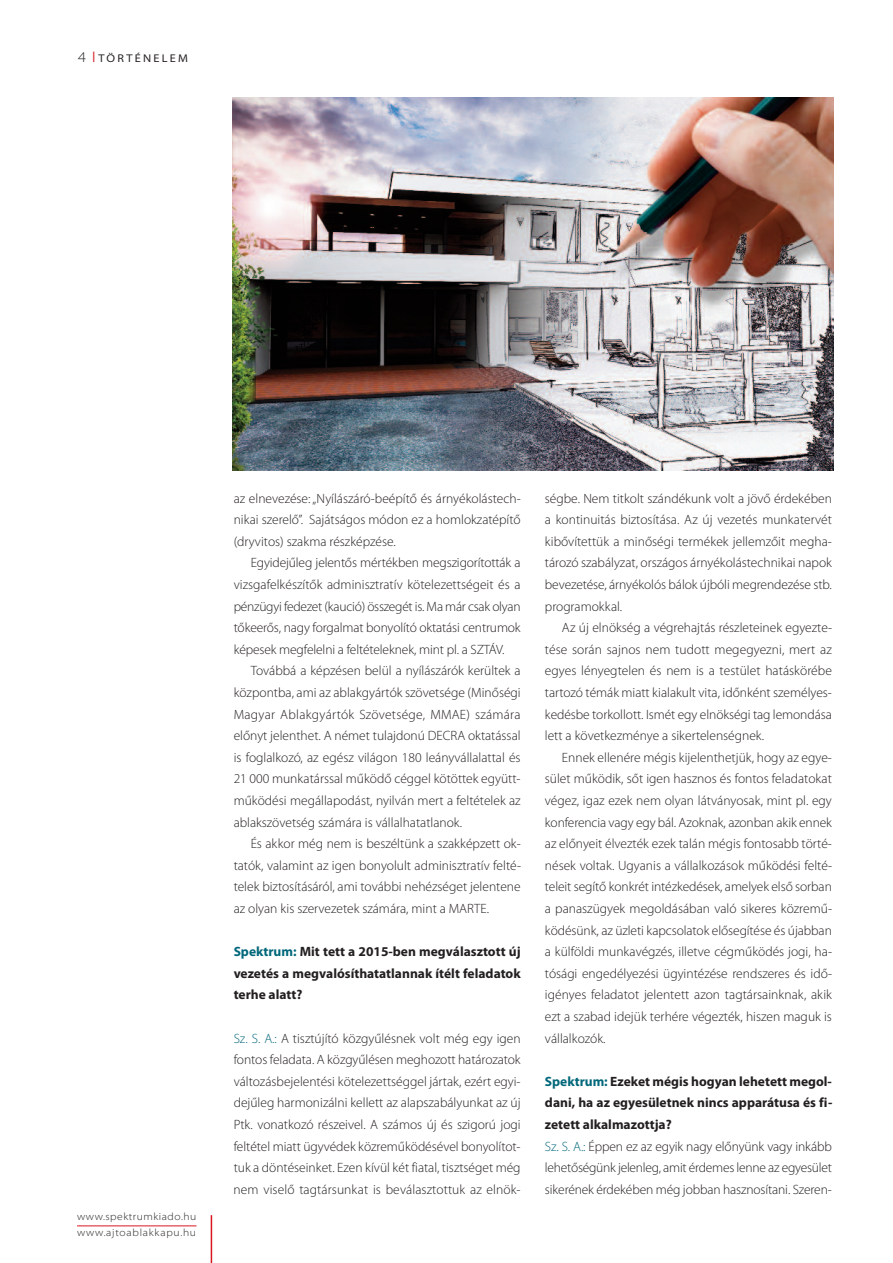
<style>
.page{position:relative;width:893px;height:1263px;background:#fff}
.page>*{position:absolute;margin:0;border:0;box-sizing:border-box;transform-origin:0 0}
.t1{font:300 13.5px/21.6px "Myriad Pro";color:#231f20;text-align:justify}
.t2{font:700 13.5px/21.6px "Myriad Pro";color:#231f20;text-align:justify}
.t3{font:semi-expanded 11.25px "Myriad Pro";letter-spacing:.2em;color:#231f20}
.t4{font:300 semi-expanded 10.5px/16.5px "Myriad Pro";letter-spacing:.065em;color:#231f20}
.s1{font-weight:300;font-size:15px}
.s2{color:#d8171f}
.s3{color:#00677a}
.s4{font-weight:700;color:#00677a}
.s5{font-weight:700}
</style>
<div class="page">
<hr style="left:211px;top:1215px;width:1px;height:48px;background:#d8171f">
<hr style="left:77px;top:1225px;width:119px;height:1px;background:#d8171f">
<img style="left:232px;top:98px;width:601px;height:373px">
<p class="t3" style="left:78px;top:54px;width:111px"><span class="s1">4</span> <span class="s2">❘</span>TÖRTÉNELEM</p>
<p class="t4" style="left:77px;top:1209px;width:121px">www.spektrumkiado.hu www.ajtoablakkapu.hu</p>
<p class="t1" style="left:234px;top:488px;width:288px">az elnevezése: „Nyílászáró-beépítő és árnyékolástech&shy;nikai szerelő”. Sajátságos módon ez a homlokzatépítő (dryvitos) szakma részképzése.</p>
<p class="t1" style="left:234px;top:553px;width:288px;text-indent:17px">Egyidejűleg jelentős mértékben megszigorították a vizsgafelkészítők adminisztratív kötelezettségeit és a pénzügyi fedezet (kaució) összegét is. Ma már csak olyan tőkeerős, nagy forgalmat bonyolító oktatási centrumok képesek megfelelni a feltételeknek, mint pl. a SZTÁV.</p>
<p class="t1" style="left:234px;top:661px;width:288px;text-indent:17px">Továbbá a képzésen belül a nyílászárók kerültek a központba, ami az ablakgyártók szövetsége (Minőségi Magyar Ablakgyártók Szövetsége, MMAE) számára előnyt jelenthet. A német tulajdonú DECRA oktatással is foglalkozó, az egész világon 180 leányvállalattal és 21 000 munkatárssal működő céggel kötöttek együtt&shy;működési megállapodást, nyilván mert a feltételek az ablakszövetség számára is vállalhatatlanok.</p>
<p class="t1" style="left:234px;top:834px;width:289px;text-indent:17px">És akkor még nem is beszéltünk a szakképzett ok&shy;tatók, valamint az igen bonyolult adminisztratív felté&shy;telek biztosításáról, ami további nehézséget jelentene az olyan kis szervezetek számára, mint a MARTE.</p>
<p class="t2" style="left:234px;top:942px;width:288px"><span class="s3">Spektrum:</span> Mit tett a 2015-ben megválasztott új vezetés a megvalósíthatatlannak ítélt feladatok terhe alatt?</p>
<p class="t1" style="left:234px;top:1028px;width:289px"><span class="s3">Sz. S. A.:</span> A tisztújító közgyűlésnek volt még egy igen fontos feladata. A közgyűlésen meghozott határozatok változásbejelentési kötelezettséggel jártak, ezért egyi&shy;dejűleg harmonizálni kellett az alapszabályunkat az új Ptk. vonatkozó részeivel. A számos új és szigorú jogi feltétel miatt ügyvédek közreműködésével bonyolítot&shy;tuk a döntéseinket. Ezen kívül két fiatal, tisztséget még nem viselő tagtársunkat is beválasztottuk az elnök-</p>
<p class="t1" style="left:545px;top:488px;width:288px">ségbe. Nem titkolt szándékunk volt a jövő érdekében a kontinuitás biztosítása. Az új vezetés munkatervét kibővítettük a minőségi termékek jellemzőit megha&shy;tározó szabályzat, országos árnyékolástechnikai napok bevezetése, árnyékolós bálok újbóli megrendezése stb. programokkal.</p>
<p class="t1" style="left:545px;top:618px;width:289px;text-indent:17px">Az új elnökség a végrehajtás részleteinek egyezte&shy;tése során sajnos nem tudott megegyezni, mert az egyes lényegtelen és nem is a testület hatáskörébe tartozó témák miatt kialakult vita, időnként személyes&shy;kedésbe torkollott. Ismét egy elnökségi tag lemondása lett a következménye a sikertelenségnek.</p>
<p class="t1" style="left:545px;top:747px;width:289px;text-indent:17px">Ennek ellenére mégis kijelenthetjük, hogy az egye&shy;sület működik, sőt igen hasznos és fontos feladatokat végez, igaz ezek nem olyan látványosak, mint pl. egy konferencia vagy egy bál. Azoknak, azonban akik ennek az előnyeit élvezték ezek talán mégis fontosabb törté&shy;nések voltak. Ugyanis a vállalkozások működési felté&shy;teleit segítő konkrét intézkedések, amelyek első sorban a panaszügyek megoldásában való sikeres közremű&shy;ködésünk, az üzleti kapcsolatok elősegítése és újabban a külföldi munkavégzés, illetve cégműködés jogi, ha&shy;tósági engedélyezési ügyintézése rendszeres és idő&shy;igényes feladatot jelentett azon tagtársainknak, akik ezt a szabad idejük terhére végezték, hiszen maguk is vállalkozók.</p>
<p class="t1" style="left:545px;top:1071px;width:289px;text-align:left"><span class="s4">Spektrum:</span> <span class="s5">Ezeket mégis hogyan lehetett megol&shy;dani, ha az egyesületnek nincs apparátusa és fi&shy;zetett alkalmazottja?<br></span><span class="s3">Sz. S. A.:</span> Éppen ez az egyik nagy előnyünk vagy inkább lehetőségünk jelenleg, amit érdemes lenne az egyesület sikerének érdekében még jobban hasznosítani. Szeren-</p>
</div>
